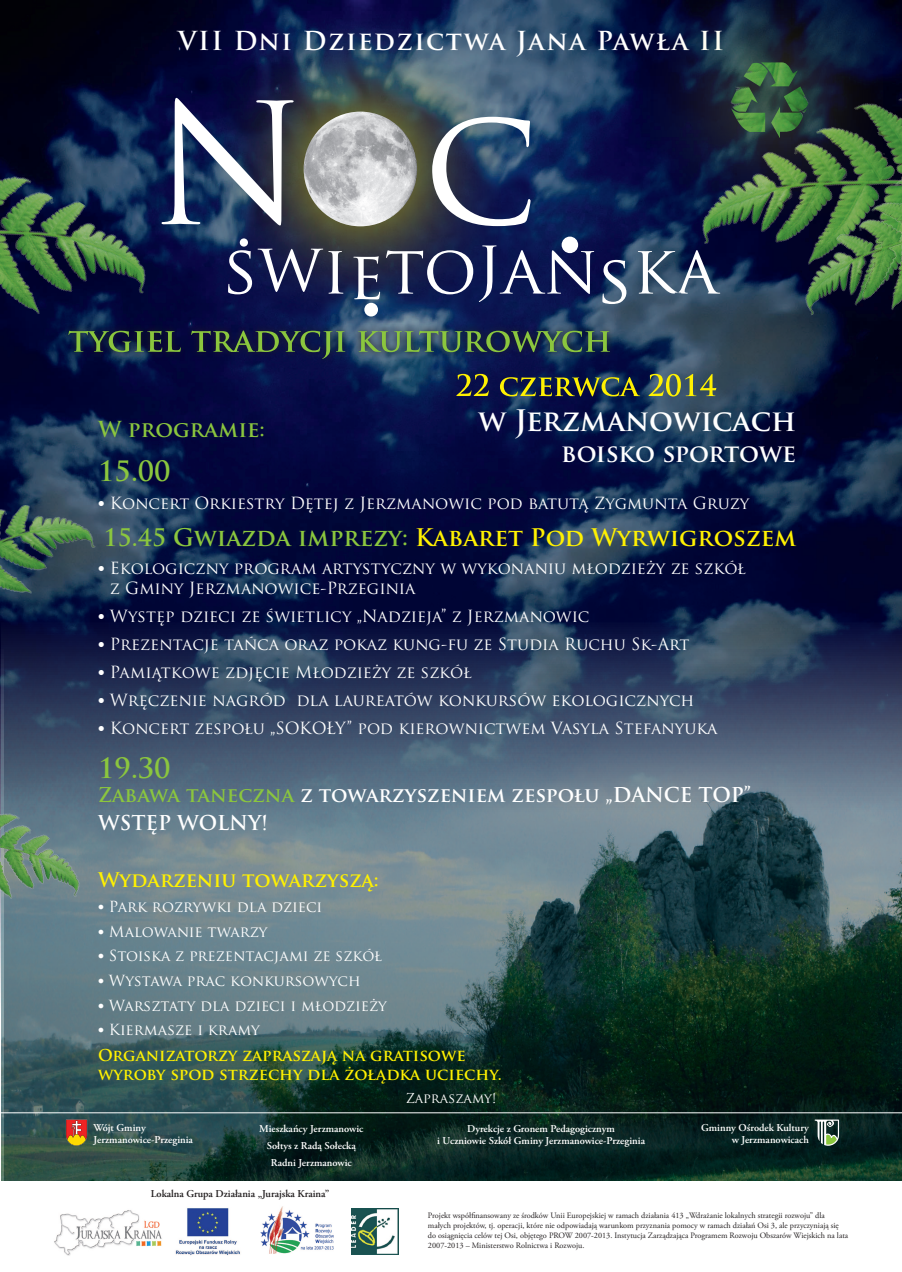
<style>
.page{position:relative;width:902px;height:1272px;background:#fff}
.page>*{position:absolute;margin:0;border:0;box-sizing:border-box;transform-origin:0 0}
.t1{font:164.1px "Trajan Pro";color:#fff}
.t2{font:700 28.88px "Trajan Pro";color:#fff}
.t3{font:700 27.38px "Trajan Pro";color:#8bc63e}
.t4{font:700 25.5px "Trajan Pro";letter-spacing:.065em;color:#fff}
.t5{font:700 24.15px "Trajan Pro";letter-spacing:-.005em;color:#fff}
.t6{font:700 23.62px "Trajan Pro";color:#fff101}
.t7{font:700 21.45px "Trajan Pro";color:#8bc63e}
.t8{font:700 19.95px/28.8px "Trajan Pro";color:#fff}
.t9{font:700 19.65px "Trajan Pro";color:#fff101}
.t10{font:16.35px/19.6px "Trajan Pro";color:#fff}
.t11{font:700 15.98px/19.1px "Trajan Pro";color:#fff101}
.t12{font:14.92px "Trajan Pro";color:#fff}
.t13{font:13.35px "Trajan Pro";color:#fff}
.t14{font:600 10.5px/12.6px "Adobe Garamond Pro";color:#fff;text-align:center}
.t15{font:600 10.5px "Adobe Garamond Pro";color:#231f20}
.t16{font:8.25px/9.9px "Adobe Garamond Pro";color:#231f20}
.s1{font-family:"Adobe Garamond Pro";font-weight:700}
.s2{color:#8bc63e}
</style>
<div class="page">
<img style="left:1px;top:0;width:900px;height:622px">
<img style="left:1px;top:622px;width:900px;height:559px">
<svg style="left:1px;top:1006px;width:867px;height:153px;background:#1d3935"></svg>
<hr style="left:0;top:1112px;width:901px;height:1px;background:#fff">
<img style="left:175px;top:1208px;width:65px;height:48px">
<img style="left:260px;top:1206px;width:74px;height:47px">
<img style="left:352px;top:1208px;width:46px;height:46px">
<img style="left:54px;top:1210px;width:108px;height:46px">
<svg style="left:197px;top:6px;width:303px;height:304px;background:#263453"></svg>
<img style="left:303px;top:112px;width:114px;height:114px">
<svg style="left:172px;top:323px;width:443px;height:41px;background:#1a2b5a"></svg>
<svg style="left:172px;top:330px;width:438px;height:29px;background:#324a4c"></svg>
<svg style="left:456px;top:374px;width:260px;height:22px;background:#515a3e"></svg>
<img style="left:674px;top:75px;width:227px;height:294px">
<img style="left:782px;top:169px;width:119px;height:225px">
<img style="left:0;top:153px;width:172px;height:266px">
<img style="left:0;top:502px;width:104px;height:110px">
<img style="left:0;top:795px;width:97px;height:170px">
<svg style="left:624px;top:0;width:258px;height:216px;background:#192a39"></svg>
<img style="left:730px;top:62px;width:78px;height:76px">
<svg style="left:228px;top:236px;width:492px;height:80px;background:#374369"></svg>
<h3 class="t4" style="left:178px;top:25px;width:547px">VII Dni Dziedzictwa Jana Pawła II</h3>
<h1 class="t1" style="left:151px;top:60px;width:390px">N c</h1>
<h2 class="t2" style="left:478px;top:402px;width:319px">w Jerzmanowicach</h2>
<h3 class="t5" style="left:561px;top:438px;width:236px">boisko sportowe</h3>
<h3 class="t7" style="left:98px;top:416px;width:168px">W programie:</h3>
<h3 class="t3" style="left:98px;top:454px;width:74px">15.00</h3>
<p class="t10" style="left:98px;top:493px;width:652px"><span class="s1">•</span> Koncert Orkiestry Dętej z Jerzmanowic pod batutą Zygmunta Gruzy</p>
<h3 class="t6" style="left:103px;top:522px;width:694px"><span class="s2">15.45 Gwiazda imprezy:</span> Kabaret Pod Wyrwigroszem</h3>
<p class="t10" style="left:110px;top:558px;width:637px;text-indent:-12px"><span class="s1">•</span> Ekologiczny program artystyczny w wykonaniu młodzieży ze szkół z Gminy Jerzmanowice-Przeginia</p>
<p class="t10" style="left:98px;top:605px;width:492px"><span class="s1">•</span> Występ dzieci ze świetlicy „Nadzieja” z Jerzmanowic</p>
<p class="t10" style="left:98px;top:634px;width:592px"><span class="s1">•</span> Prezentacje tańca oraz pokaz kung-fu ze Studia Ruchu Sk-Art</p>
<p class="t10" style="left:98px;top:662px;width:375px"><span class="s1">•</span> Pamiątkowe zdjęcie Młodzieży ze szkół</p>
<p class="t10" style="left:98px;top:690px;width:597px"><span class="s1">•</span> Wręczenie nagród dla laureatów konkursów ekologicznych</p>
<p class="t10" style="left:98px;top:718px;width:620px"><span class="s1">•</span> Koncert zespołu „SOKOŁY” pod kierownictwem Vasyla Stefanyuka</p>
<h3 class="t3" style="left:98px;top:750px;width:74px">19.30</h3>
<p class="t8" style="left:98px;top:780px;width:654px"><span class="s2">Zabawa taneczna</span> z towarzyszeniem zespołu „DANCE TOP”<br>WSTĘP WOLNY!</p>
<p class="t9" style="left:98px;top:868px;width:282px">Wydarzeniu towarzyszą:</p>
<p class="t12" style="left:98px;top:897px;width:226px"><span class="s1">•</span> Park rozrywki dla dzieci</p>
<p class="t12" style="left:98px;top:921px;width:171px"><span class="s1">•</span> Malowanie twarzy</p>
<p class="t12" style="left:98px;top:946px;width:285px"><span class="s1">•</span> Stoiska z prezentacjami ze szkół</p>
<p class="t12" style="left:98px;top:971px;width:264px"><span class="s1">•</span> Wystawa prac konkursowych</p>
<p class="t12" style="left:98px;top:995px;width:290px"><span class="s1">•</span> Warsztaty dla dzieci i młodzieży</p>
<p class="t12" style="left:98px;top:1020px;width:163px"><span class="s1">•</span> Kiermasze i kramy</p>
<p class="t11" style="left:98px;top:1045px;width:405px">Organizatorzy zapraszają na gratisowe wyroby spod strzechy dla żołądka uciechy.</p>
<p class="t13" style="left:405px;top:1089px;width:92px">Zapraszamy!</p>
<p class="t14" style="left:94px;top:1121px;width:101px;text-align:left">Wójt Gminy<br>Jerzmanowice-Przeginia</p>
<p class="t14" style="left:701px;top:1121px;width:109px;text-align:right">Gminny Ośrodek Kultury w Jerzmanowicach</p>
<p class="t14" style="left:259px;top:1120px;width:106px;line-height:16.8px">Mieszkańcy Jerzmanowic<br>Sołtys z Radą Sołecką<br>Radni Jerzmanowic</p>
<p class="t14" style="left:437px;top:1122px;width:209px">Dyrekcje z Gronem Pedagogicznym<br>i Uczniowie Szkół Gminy Jerzmanowice-Przeginia</p>
<p class="t15" style="left:151px;top:1187px;width:180px">Lokalna Grupa Działania „Jurajska Kraina”</p>
<p class="t16" style="left:428px;top:1210px;width:421px">Projekt współfinansowany ze środków Unii Europejskiej w ramach działania 413 „Wdrażanie lokalnych strategii rozwoju” dla małych projektów, tj. operacji, które nie odpowiadają warunkom przyznania pomocy w ramach działań Osi 3, ale przyczyniają się do osiągnięcia celów tej Osi, objętego PROW 2007-2013. Instytucja Zarządzająca Programem Rozwoju Obszarów Wiejskich na lata 2007-2013 – Ministerstwo Rolnictwa i Rozwoju.</p>
</div>
